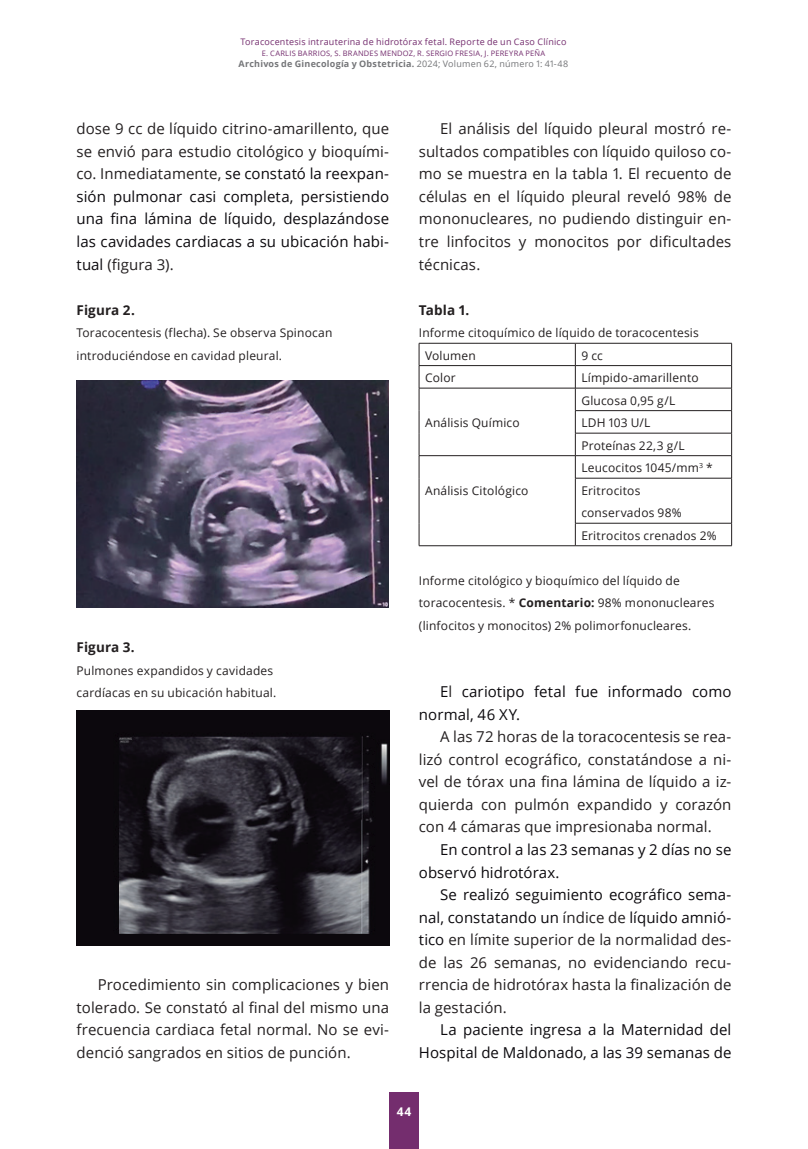
<style>
.page{position:relative;width:808px;height:1149px;background:#fff}
.page>*{position:absolute;margin:0;border:0;box-sizing:border-box;transform-origin:0 0}
.t1{font:15px/22.5px "Open Sans";letter-spacing:.005em;color:#231f20;text-align:justify}
.t2{font:15px/22.5px "Open Sans";letter-spacing:.005em;color:#0b090d}
.t3{font:700 13.5px "Open Sans";letter-spacing:.005em;color:#231f20}
.t4{font:12px/22.5px "Open Sans";letter-spacing:.015em;color:#231f20}
.t5{font:700 12px "Open Sans";color:#fff}
.t6{font:9px "Open Sans";letter-spacing:.025em;color:#742d6e}
.t7{font:700 9px "Open Sans";letter-spacing:.025em;color:#757679}
.t8{font:7.5px "Open Sans";letter-spacing:.03em;color:#742d6e}
.s1{font-weight:400}
.s2{color:#231f20}
.s3{font-weight:700}
.s4{color:#0b090d}
</style>
<div class="page">
<div style="left:389px;top:1092px;width:30px;height:56px;background:#742d6e"></div>
<img style="left:77px;top:380px;width:312px;height:227px">
<img style="left:77px;top:710px;width:312px;height:234px">
<hr style="left:419px;top:343px;width:156px;height:1px;background:#231f20">
<hr style="left:575px;top:343px;width:157px;height:1px;background:#231f20">
<hr style="left:419px;top:365px;width:156px;height:1px;background:#231f20">
<hr style="left:575px;top:365px;width:157px;height:1px;background:#231f20">
<hr style="left:419px;top:388px;width:156px;height:1px;background:#231f20">
<hr style="left:575px;top:388px;width:157px;height:1px;background:#231f20">
<hr style="left:575px;top:410px;width:157px;height:1px;background:#231f20">
<hr style="left:575px;top:433px;width:157px;height:1px;background:#231f20">
<hr style="left:419px;top:455px;width:156px;height:1px;background:#231f20">
<svg style="left:419px;top:343px;width:1px;height:135px"></svg>
<hr style="left:575px;top:455px;width:157px;height:1px;background:#231f20">
<svg style="left:575px;top:343px;width:1px;height:135px"></svg>
<svg style="left:731px;top:343px;width:1px;height:135px"></svg>
<hr style="left:419px;top:478px;width:1px;height:45px;background:#231f20">
<hr style="left:575px;top:478px;width:157px;height:1px;background:#231f20">
<hr style="left:575px;top:478px;width:1px;height:45px;background:#231f20">
<hr style="left:731px;top:478px;width:1px;height:45px;background:#231f20">
<svg style="left:419px;top:523px;width:1px;height:22px"></svg>
<hr style="left:575px;top:523px;width:157px;height:1px;background:#231f20">
<svg style="left:575px;top:523px;width:1px;height:22px"></svg>
<svg style="left:731px;top:523px;width:1px;height:22px"></svg>
<hr style="left:419px;top:545px;width:156px;height:1px;background:#231f20">
<hr style="left:575px;top:545px;width:157px;height:1px;background:#231f20">
<p class="t6" style="left:241px;top:36px;width:327px">Toracocentesis intrauterina de hidrotórax fetal. Reporte de un Caso Clínico</p>
<p class="t8" style="left:262px;top:48px;width:285px">E. CARLIS BARRIOS, S. BRANDES MENDOZ, R. SERGIO FRESIA, J. PEREYRA PEÑA</p>
<p class="t7" style="left:239px;top:57px;width:331px">Archivos de Ginecología y Obstetricia. <span class="s1">2024; Volumen 62, número 1: 41-48</span></p>
<p class="t2" style="left:77px;top:117px;width:314px;text-align:justify"><span class="s2">dose 9 cc de líquido citrino-amarillento, que se envió para estudio citológico y bioquími&shy;co. Inmediatamente,</span> se constató la reexpan&shy;sión pulmonar casi completa, persistiendo una fina lámina de líquido, desplazándose las cavidades cardiacas a su ubicación habi&shy;tual <span class="s2">(figura 3).</span></p>
<p class="t3" style="left:77px;top:300px;width:60px">Figura 2.</p>
<p class="t4" style="left:77px;top:321px;width:257px">Toracocentesis (flecha). Se observa Spinocan introduciéndose en cavidad pleural.</p>
<p class="t3" style="left:77px;top:637px;width:60px">Figura 3.</p>
<p class="t4" style="left:77px;top:658px;width:201px">Pulmones expandidos y cavidades cardíacas en su ubicación habitual.</p>
<p class="t1" style="left:77px;top:972px;width:314px;text-indent:21px">Procedimiento sin complicaciones y bien tolerado. Se constató al final del mismo una frecuencia cardiaca fetal normal. No se evi&shy;denció sangrados en sitios de punción.</p>
<p class="t1" style="left:419px;top:117px;width:314px;text-indent:21px">El análisis del líquido pleural mostró re&shy;sultados compatibles con líquido quiloso co&shy;mo se muestra en la tabla 1. El recuento de células en el líquido pleural reveló 98% de mononucleares, no pudiendo distinguir en&shy;tre linfocitos y monocitos por dificultades técnicas.</p>
<p class="t3" style="left:419px;top:300px;width:52px">Tabla 1.</p>
<p class="t4" style="left:425px;top:321px;width:275px;text-indent:-6px">Informe citoquímico de líquido de toracocentesis<br>Volumen</p>
<p class="t4" style="left:581px;top:343px;width:23px">9 cc</p>
<p class="t4" style="left:425px;top:366px;width:32px">Color</p>
<p class="t4" style="left:581px;top:366px;width:119px">Límpido-amarillento</p>
<p class="t4" style="left:425px;top:411px;width:96px">Análisis Químico</p>
<p class="t4" style="left:581px;top:388px;width:105px">Glucosa 0,95 g/L<br>LDH 103 U/L<br>Proteínas 22,3 g/L</p>
<p class="t4" style="left:581px;top:456px;width:137px">Leucocitos 1045/mm<sup>3</sup> *<br>Eritrocitos conservados 98%<br>Eritrocitos crenados 2%</p>
<p class="t4" style="left:419px;top:568px;width:297px">Informe citológico y bioquímico del líquido de toracocentesis. * <span class="s3">Comentario:</span> 98% mononucleares (linfocitos y monocitos) 2% polimorfonucleares.</p>
<p class="t4" style="left:425px;top:478px;width:105px">Análisis Citológico</p>
<p class="t2" style="left:419px;top:680px;width:314px;text-indent:21px">E<span class="s2">l</span> cariotipo fetal fue informado como normal, 46 XY.</p>
<p class="t1" style="left:419px;top:725px;width:314px;text-indent:21px">A las 72 horas de la toracocentesis se rea&shy;lizó control ecográfico, constatándose a ni&shy;vel de tórax una fina lámina de líquido a iz&shy;quierda con pulmón expandido y corazón con 4 cámaras que impresionaba normal.</p>
<p class="t2" style="left:419px;top:837px;width:314px;text-indent:21px">En control a las 23 semanas y 2 días no se observó hidrotórax.</p>
<p class="t1" style="left:419px;top:882px;width:314px;text-indent:21px"><span class="s4">Se realizó seguimiento ecográfico sema&shy;nal, constatando un</span> índice de <span class="s4">líquido amnió&shy;tico</span> en límite superior de la normalidad des&shy;de las 26 semanas, no evidenciando recu&shy;rrencia de hidrotórax hasta la finalización de la gestación.</p>
<p class="t2" style="left:419px;top:1017px;width:314px;text-align:right">La paciente ingresa a la Maternidad del<br>Hospital de Maldonado, a las 39 semanas de</p>
<p class="t5" style="left:397px;top:1102px;width:16px">44</p>
</div>
